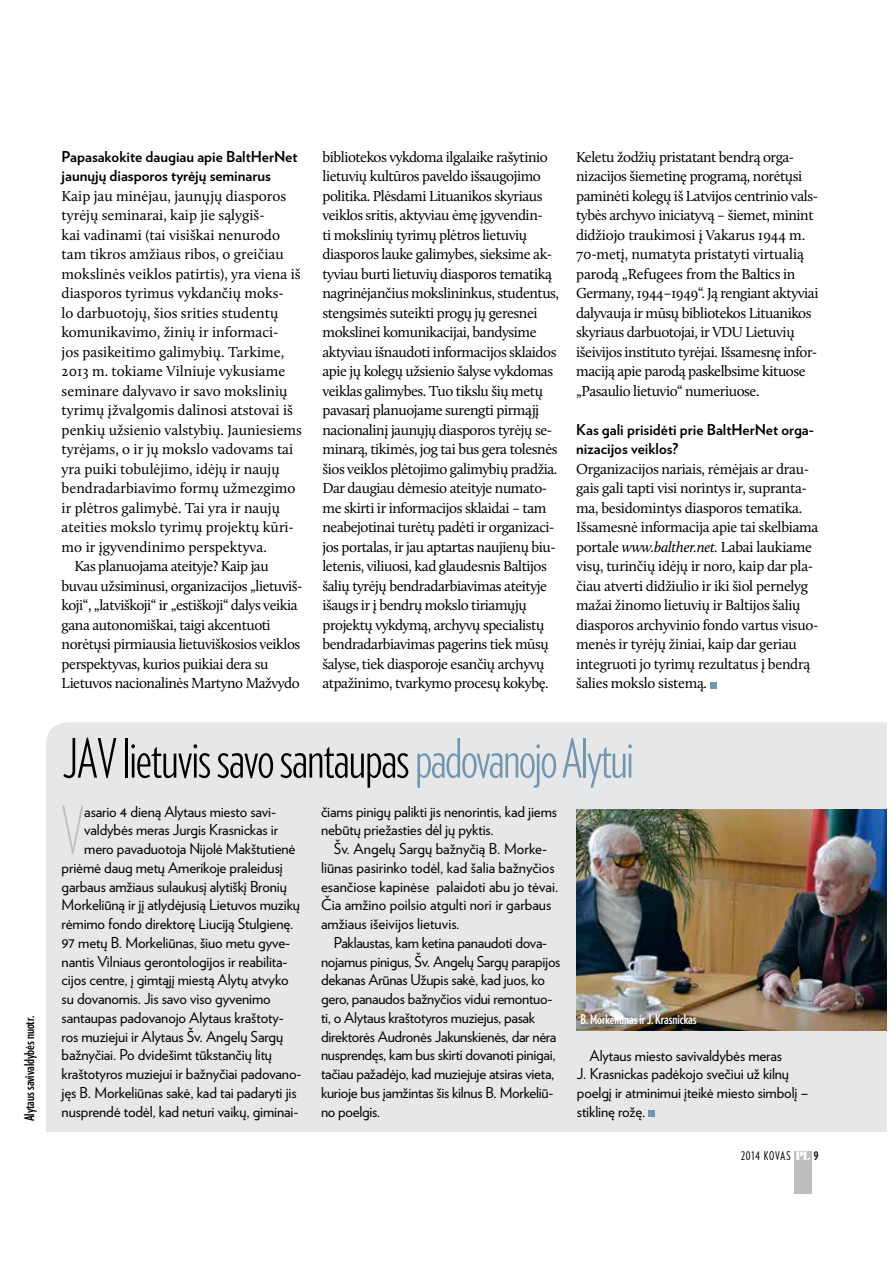
<style>
.page{position:relative;width:893px;height:1263px;background:#fff}
.page>*{position:absolute;margin:0;border:0;box-sizing:border-box;transform-origin:0 0}
.t1{font:200 66.15px "Verlag Compressed";color:#bcbec0}
.t2{font:300 54px "Verlag Compressed";letter-spacing:-.02em;color:#000}
.t3{font:15px/19.5px "Calluna";letter-spacing:-.03em;color:#000}
.t4{font:15px/18.8px "Verlag";letter-spacing:-.01em;color:#000}
.t5{font:15px "Calluna";color:#000}
.t6{font:700 15px/19.5px "Verlag";color:#000}
.t7{font:700 13.5px "Verlag Compressed";color:#fff}
.t8{font:700 13.5px "Verlag Compressed";color:#000}
.t9{font:12px "Verlag Compressed";letter-spacing:.07em;color:#000}
.t10{font:700 12px "Verlag Compressed";color:#000}
.s1{font-style:italic}
.s2{color:#7296b0}
</style>
<div class="page">
<div style="left:46px;top:722px;width:841px;height:410px;background:#e6e7e8"></div>
<img style="left:576px;top:810px;width:311px;height:220px">
<svg style="left:710px;top:682px;width:6px;height:6px"></svg>
<svg style="left:649px;top:1111px;width:6px;height:6px"></svg>
<div style="left:794px;top:1151px;width:17px;height:43px;background:#bcbec0"></div>
<svg style="left:795px;top:1151px;width:15px;height:9px"></svg>
<p class="t6" style="left:62px;top:146px;width:237px">Papasakokite daugiau apie BaltHerNet jaunųjų diasporos tyrėjų seminarus</p>
<p class="t5" style="left:62px;top:186px;width:226px">Kaip jau minėjau, jaunųjų diasporos</p>
<p class="t5" style="left:62px;top:206px;width:205px">tyrėjų seminarai, kaip jie sąlygiš-</p>
<p class="t5" style="left:62px;top:225px;width:220px">kai vadinami (tai visiškai nenurodo</p>
<p class="t5" style="left:62px;top:245px;width:224px">tam tikros amžiaus ribos, o greičiau</p>
<p class="t5" style="left:62px;top:264px;width:241px">mokslinės veiklos patirtis), yra viena iš</p>
<p class="t5" style="left:62px;top:284px;width:224px">diasporos tyrimus vykdančių moks-</p>
<p class="t5" style="left:62px;top:303px;width:218px">lo darbuotojų, šios srities studentų</p>
<p class="t5" style="left:62px;top:323px;width:218px">komunikavimo, žinių ir informaci-</p>
<p class="t5" style="left:62px;top:342px;width:224px">jos pasikeitimo galimybių. Tarkime,</p>
<p class="t5" style="left:62px;top:362px;width:225px">2013 m. tokiame Vilniuje vykusiame</p>
<p class="t5" style="left:62px;top:381px;width:227px">seminare dalyvavo ir savo mokslinių</p>
<p class="t5" style="left:62px;top:401px;width:233px">tyrimų įžvalgomis dalinosi atstovai iš</p>
<p class="t5" style="left:62px;top:420px;width:242px">penkių užsienio valstybių. Jauniesiems</p>
<p class="t5" style="left:62px;top:440px;width:233px">tyrėjams, o ir jų mokslo vadovams tai</p>
<p class="t5" style="left:62px;top:459px;width:220px">yra puiki tobulėjimo, idėjų ir naujų</p>
<p class="t5" style="left:62px;top:479px;width:235px">bendradarbiavimo formų užmezgimo</p>
<p class="t5" style="left:62px;top:498px;width:220px">ir plėtros galimybė. Tai yra ir naujų</p>
<p class="t5" style="left:62px;top:518px;width:234px">ateities mokslo tyrimų projektų kūri-</p>
<p class="t5" style="left:62px;top:537px;width:207px">mo ir įgyvendinimo perspektyva.</p>
<p class="t3" style="left:74px;top:556px;width:196px">Kas planuojama ateityje? Kaip jau</p>
<p class="t3" style="left:62px;top:576px;width:243px">buvau užsiminusi, organizacijos „lietuviš-</p>
<p class="t3" style="left:62px;top:595px;width:238px">koji“, „latviškoji“ ir „estiškoji“ dalys veikia</p>
<p class="t3" style="left:62px;top:615px;width:211px">gana autonomiškai, taigi akcentuoti</p>
<p class="t3" style="left:62px;top:634px;width:240px">norėtųsi pirmiausia lietuviškosios veiklos</p>
<p class="t3" style="left:62px;top:654px;width:208px">perspektyvas, kurios puikiai dera su</p>
<p class="t3" style="left:62px;top:673px;width:240px">Lietuvos nacionalinės Martyno Mažvydo</p>
<p class="t3" style="left:322px;top:147px;width:238px">bibliotekos vykdoma ilgalaike rašytinio lietuvių kultūros paveldo išsaugojimo politika. Plėsdami Lituanikos skyriaus veiklos sritis, aktyviau ėmę įgyvendin-<br>ti mokslinių tyrimų plėtros lietuvių diasporos lauke galimybes, sieksime ak&shy;tyviau burti lietuvių diasporos tematiką nagrinėjančius mokslininkus, studentus, stengsimės suteikti progų jų geresnei mokslinei komunikacijai, bandysime aktyviau išnaudoti informacijos sklaidos apie jų kolegų užsienio šalyse vykdomas veiklas galimybes. Tuo tikslu šių metų pavasarį planuojame surengti pirmąjį nacionalinį jaunųjų diasporos tyrėjų se&shy;minarą, tikimės, jog tai bus gera tolesnės šios veiklos plėtojimo galimybių pradžia.<br>Dar daugiau dėmesio ateityje numato&shy;me skirti ir informacijos sklaidai – tam neabejotinai turėtų padėti ir organizaci&shy;jos portalas, ir jau aptartas naujienų biu&shy;letenis, viliuosi, kad glaudesnis Baltijos šalių tyrėjų bendradarbiavimas ateityje išaugs ir į bendrų mokslo tiriamųjų projektų vykdymą, archyvų specialistų bendradarbiavimas pagerins tiek mūsų šalyse, tiek diasporoje esančių archyvų atpažinimo, tvarkymo procesų kokybę.</p>
<p class="t3" style="left:576px;top:147px;width:244px">Keletu žodžių pristatant bendrą orga&shy;nizacijos šiemetinę programą, norėtųsi paminėti kolegų iš Latvijos centrinio vals&shy;tybės archyvo iniciatyvą – šiemet, minint didžiojo traukimosi į Vakarus 1944 m.<br>70-metį, numatyta pristatyti virtualią parodą „Refugees from the Baltics in Germany, 1944–1949“. Ją rengiant aktyviai dalyvauja ir mūsų bibliotekos Lituanikos skyriaus darbuotojai, ir VDU Lietuvių išeivijos instituto tyrėjai. Išsamesnę infor&shy;maciją apie parodą paskelbsime kituose „Pasaulio lietuvio“ numeriuose.</p>
<p class="t6" style="left:576px;top:419px;width:239px">Kas gali prisidėti prie BaltHerNet orga&shy;nizacijos veiklos?</p>
<p class="t3" style="left:576px;top:459px;width:244px">Organizacijos nariais, rėmėjais ar drau&shy;gais gali tapti visi norintys ir, supranta&shy;ma, besidomintys diasporos tematika.<br>Išsamesnė informacija apie tai skelbiama portale <span class="s1">www.balther.net.</span> Labai laukiame visų, turinčių idėjų ir noro, kaip dar pla&shy;čiau atverti didžiulio ir iki šiol pernelyg mažai žinomo lietuvių ir Baltijos šalių diasporos archyvinio fondo vartus visuo&shy;menės ir tyrėjų žiniai, kaip dar geriau integruoti jo tyrimų rezultatus į bendrą šalies mokslo sistemą.</p>
<h2 class="t2" style="left:63px;top:724px;width:572px">JAV lietuvis savo santaupas <span class="s2">padovanojo Alytui</span></h2>
<h1 class="t1" style="left:61px;top:790px;width:26px">V</h1>
<p class="t4" style="left:84px;top:801px;width:193px">asario 4 dieną Alytaus miesto savi-</p>
<p class="t4" style="left:321px;top:801px;width:237px">čiams pinigų palikti jis nenorintis, kad jiems nebūtų priežasties dėl jų pyktis.</p>
<p class="t4" style="left:321px;top:838px;width:239px;text-indent:13px">Šv. Angelų Sargų bažnyčią B. Morke&shy;liūnas pasirinko todėl, kad šalia bažnyčios esančiose kapinėse palaidoti abu jo tėvai.<br>Čia amžino poilsio atgulti nori ir garbaus amžiaus išeivijos lietuvis.</p>
<p class="t4" style="left:321px;top:932px;width:241px;text-indent:13px">Paklaustas, kam ketina panaudoti dova&shy;nojamus pinigus, Šv. Angelų Sargų parapijos dekanas Arūnas Užupis sakė, kad juos, ko gero, panaudos bažnyčios vidui remontuo&shy;ti, o Alytaus kraštotyros muziejus, pasak direktorės Audronės Jakunskienės, dar nėra nusprendęs, kam bus skirti dovanoti pinigai, tačiau pažadėjo, kad muziejuje atsiras vieta, kurioje bus įamžintas šis kilnus B. Morkeliū&shy;no poelgis.</p>
<p class="t4" style="left:84px;top:820px;width:195px">valdybės meras Jurgis Krasnickas ir</p>
<p class="t4" style="left:84px;top:838px;width:213px">mero pavaduotoja Nijolė Makštutienė</p>
<p class="t4" style="left:62px;top:857px;width:223px">priėmė daug metų Amerikoje praleidusį</p>
<p class="t4" style="left:62px;top:876px;width:227px">garbaus amžiaus sulaukusį alytiškį Bronių</p>
<p class="t4" style="left:62px;top:895px;width:240px">Morkeliūną ir jį atlydėjusią Lietuvos muzikų</p>
<p class="t4" style="left:62px;top:913px;width:233px">rėmimo fondo direktorę Liuciją Stulgienę.</p>
<p class="t4" style="left:62px;top:932px;width:230px">97 metų B. Morkeliūnas, šiuo metu gyve-</p>
<p class="t4" style="left:62px;top:951px;width:227px">nantis Vilniaus gerontologijos ir reabilita-</p>
<p class="t4" style="left:62px;top:970px;width:228px">cijos centre, į gimtąjį miestą Alytų atvyko</p>
<p class="t4" style="left:62px;top:988px;width:211px">su dovanomis. Jis savo viso gyvenimo</p>
<p class="t4" style="left:62px;top:1007px;width:224px">santaupas padovanojo Alytaus kraštoty-</p>
<p class="t4" style="left:62px;top:1026px;width:223px">ros muziejui ir Alytaus Šv. Angelų Sargų</p>
<p class="t4" style="left:62px;top:1045px;width:212px">bažnyčiai. Po dvidešimt tūkstančių litų</p>
<p class="t4" style="left:62px;top:1063px;width:241px">kraštotyros muziejui ir bažnyčiai padovano-</p>
<p class="t4" style="left:62px;top:1082px;width:237px">jęs B. Morkeliūnas sakė, kad tai padaryti jis</p>
<p class="t4" style="left:62px;top:1101px;width:238px">nusprendė todėl, kad neturi vaikų, giminai-</p>
<p class="t8" style="left:20px;top:1121px;width:107px;rotate:-90deg">Alytaus savivaldybės nuotr.</p>
<p class="t7" style="left:580px;top:1010px;width:118px">B. Morkeliūnas ir J. Krasnickas</p>
<p class="t4" style="left:577px;top:1045px;width:233px;text-indent:13px">Alytaus miesto savivaldybės meras<br>J. Krasnickas padėkojo svečiui už kilnų poelgį ir atminimui įteikė miesto simbolį – stiklinę rožę.</p>
<p class="t9" style="left:741px;top:1147px;width:51px">2014 KOVAS</p>
<p class="t10" style="left:814px;top:1147px;width:6px">9</p>
</div>
